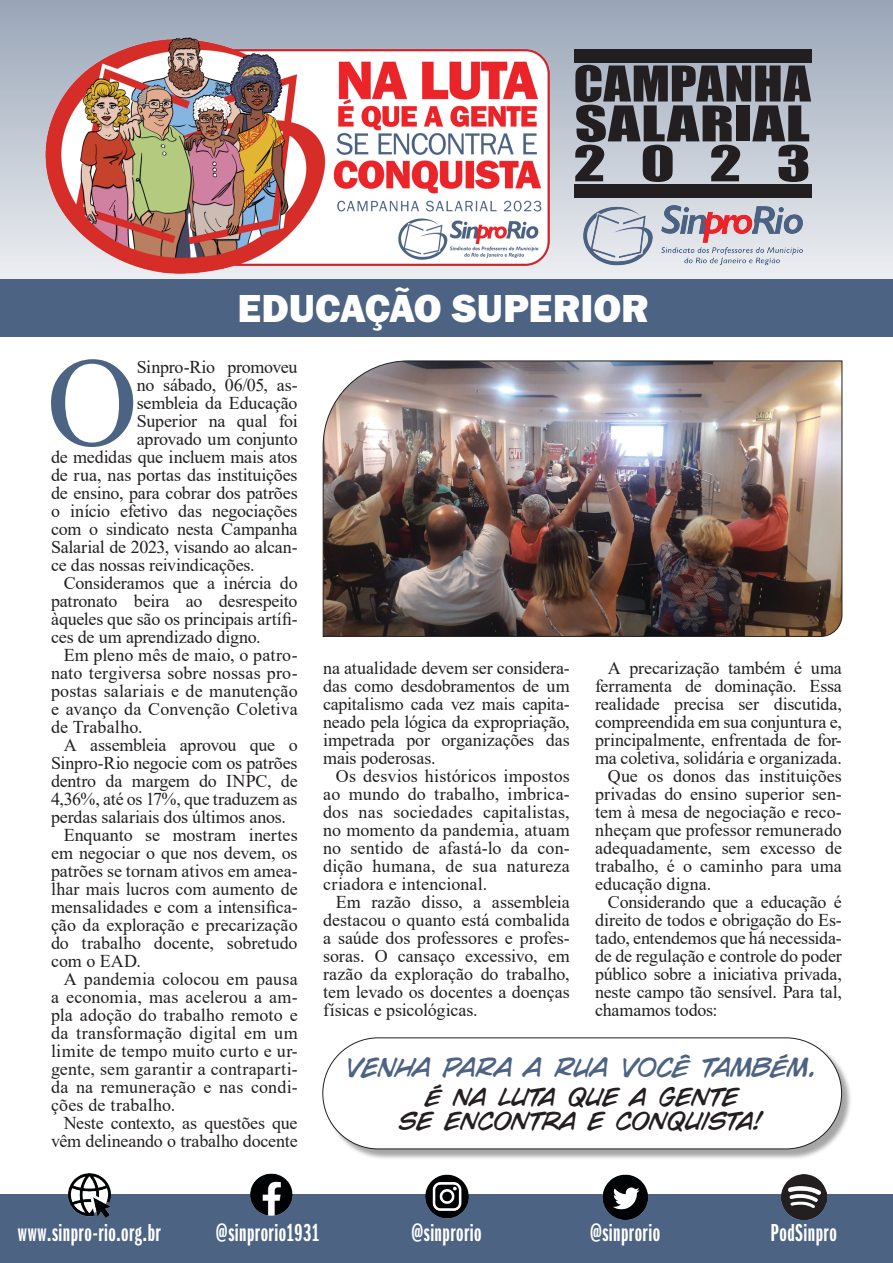
<style>
.page{position:relative;width:893px;height:1263px;background:#fff}
.page>*{position:absolute;margin:0;border:0;box-sizing:border-box;transform-origin:0 0}
.t1{font:126.75px "Times New Roman";color:#4c6383}
.t2{font:45.6px "Impact";letter-spacing:.015em;color:#231f20;scale:1.18 1}
.t3{font:45.6px "Impact";letter-spacing:.015em;color:#231f20;scale:1.39 1}
.t4{font:45.6px "Impact";letter-spacing:.015em;color:#231f20;scale:1.41 1}
.t5{font:40.5px "Franklin Gothic URW Hea";letter-spacing:-.005em;color:#fff}
.t6{font:25.5px "Franklin Gothic URW Ext Com D Dem";letter-spacing:.02em;color:#fff}
.t7{font:25.5px "Lula Borges Italico";letter-spacing:-.01em;color:#4c6383}
.t8{font:24px "Lula Borges Italico";letter-spacing:-.01em;color:#231f20}
.t9{font:18px/18px "Times New Roman";letter-spacing:-.005em;color:#231f20;text-align:justify}
</style>
<div class="page">
<svg style="left:0;top:0;width:893px;height:279px;background:#b8c0cd"></svg>
<div style="left:0;top:1195px;width:893px;height:68px;background:#4c6383"></div>
<div style="left:0;top:279px;width:893px;height:58px;background:#4c6383"></div>
<img style="left:423px;top:1174px;width:47px;height:45px">
<img style="left:241px;top:1173px;width:54px;height:43px">
<img style="left:65px;top:1173px;width:48px;height:45px">
<img style="left:601px;top:1174px;width:48px;height:46px">
<img style="left:580px;top:200px;width:225px;height:73px">
<div style="left:574px;top:49px;width:238px;height:14px;background:#231f20"></div>
<div style="left:574px;top:184px;width:237px;height:14px;background:#231f20"></div>
<img style="left:781px;top:1174px;width:45px;height:45px">
<img style="left:27px;top:22px;width:545px;height:257px">
<img style="left:322px;top:360px;width:521px;height:277px">
<div style="left:324px;top:1039px;width:528px;height:121px;background:#231f20;opacity:.4"></div>
<div style="left:323px;top:1038px;width:519px;height:111px;background:#fff;border-radius:56px"></div>
<div style="left:322px;top:1037px;width:520px;height:112px;border:1px solid #231f20;border-radius:56px"></div>
<p class="t2" style="left:573px;top:48px;width:203px">CAMPANHA</p>
<p class="t3" style="left:575px;top:88px;width:171px">SALARIAL</p>
<p class="t4" style="left:574px;top:128px;width:170px">2023</p>
<p class="t5" style="left:237px;top:282px;width:413px">EDUCAÇÃO SUPERIOR</p>
<p class="t1" style="left:47px;top:313px;width:93px">O</p>
<p class="t9" style="left:137px;top:357px;width:162px">Sinpro-Rio promoveu</p>
<p class="t9" style="left:137px;top:375px;width:162px">no sábado, 06/05, as-</p>
<p class="t9" style="left:137px;top:393px;width:162px">sembleia da Educação</p>
<p class="t9" style="left:137px;top:411px;width:162px">Superior na qual foi</p>
<p class="t9" style="left:137px;top:429px;width:162px">aprovado um conjunto</p>
<p class="t9" style="left:51px;top:447px;width:248px">de medidas que incluem mais atos</p>
<p class="t9" style="left:51px;top:465px;width:248px">de rua, nas portas das instituições</p>
<p class="t9" style="left:51px;top:483px;width:248px">de ensino, para cobrar dos patrões</p>
<p class="t9" style="left:51px;top:501px;width:248px">o início efetivo das negociações</p>
<p class="t9" style="left:51px;top:519px;width:248px">com o sindicato nesta Campanha</p>
<p class="t9" style="left:51px;top:537px;width:248px">Salarial de 2023, visando ao alcan-</p>
<p class="t9" style="left:51px;top:555px;width:205px">ce das nossas reivindicações.</p>
<p class="t9" style="left:51px;top:573px;width:248px;text-indent:13px">Consideramos que a inércia do patronato beira ao desrespeito àqueles que são os principais artífi&shy;ces de um aprendizado digno.</p>
<p class="t9" style="left:51px;top:645px;width:248px;text-indent:13px">Em pleno mês de maio, o patro&shy;nato tergiversa sobre nossas pro&shy;postas salariais e de manutenção e avanço da Convenção Coletiva de Trabalho.</p>
<p class="t9" style="left:51px;top:735px;width:248px;text-indent:13px">A assembleia aprovou que o Sinpro-Rio negocie com os patrões dentro da margem do INPC, de 4,36%, até os 17%, que traduzem as perdas salariais dos últimos anos.</p>
<p class="t9" style="left:51px;top:825px;width:248px;text-indent:13px">Enquanto se mostram inertes em negociar o que nos devem, os patrões se tornam ativos em amea&shy;lhar mais lucros com aumento de mensalidades e com a intensifica&shy;ção da exploração e precarização do trabalho docente, sobretudo com o EAD.</p>
<p class="t9" style="left:51px;top:969px;width:248px;text-indent:13px">A pandemia colocou em pausa a economia, mas acelerou a am&shy;pla adoção do trabalho remoto e da transformação digital em um limite de tempo muito curto e ur&shy;gente, sem garantir a contraparti&shy;da na remuneração e nas condi&shy;ções de trabalho.</p>
<p class="t9" style="left:51px;top:1113px;width:248px;text-align:right">Neste contexto, as questões que vêm delineando o trabalho docente</p>
<p class="t9" style="left:323px;top:658px;width:248px">na atualidade devem ser considera&shy;das como desdobramentos de um capitalismo cada vez mais capita&shy;neado pela lógica da expropriação, impetrada por organizações das mais poderosas.</p>
<p class="t9" style="left:323px;top:766px;width:248px;text-indent:13px">Os desvios históricos impostos ao mundo do trabalho, imbrica&shy;dos nas sociedades capitalistas, no momento da pandemia, atuam no sentido de afastá-lo da con&shy;dição humana, de sua natureza criadora e intencional.</p>
<p class="t9" style="left:323px;top:892px;width:248px;text-indent:13px">Em razão disso, a assembleia destacou o quanto está combalida a saúde dos professores e profes&shy;soras. O cansaço excessivo, em razão da exploração do trabalho, tem levado os docentes a doenças físicas e psicológicas.</p>
<p class="t9" style="left:595px;top:658px;width:248px;text-indent:13px">A precarização também é uma ferramenta de dominação. Essa realidade precisa ser discutida, compreendida em sua conjuntura e, principalmente, enfrentada de for&shy;ma coletiva, solidária e organizada.</p>
<p class="t9" style="left:595px;top:766px;width:248px;text-indent:13px">Que os donos das instituições privadas do ensino superior sen&shy;tem à mesa de negociação e reco&shy;nheçam que professor remunerado adequadamente, sem excesso de trabalho, é o caminho para uma educação digna.</p>
<p class="t9" style="left:595px;top:892px;width:248px;text-indent:13px">Considerando que a educação é direito de todos e obrigação do Es&shy;tado, entendemos que há necessida&shy;de de regulação e controle do poder público sobre a iniciativa privada, neste campo tão sensível. Para tal, chamamos todos:</p>
<p class="t7" style="left:346px;top:1054px;width:474px">VENHA PARA A RUA VOCÊ TAMBÉM.</p>
<p class="t8" style="left:425px;top:1084px;width:315px">É NA LUTA QUE A GENTE</p>
<p class="t8" style="left:399px;top:1108px;width:367px">SE ENCONTRA E CONQUISTA!</p>
<p class="t6" style="left:18px;top:1218px;width:144px">www.sinpro-rio.org.br</p>
<p class="t6" style="left:216px;top:1218px;width:105px">@sinprorio1931</p>
<p class="t6" style="left:411px;top:1218px;width:72px">@sinprorio</p>
<p class="t6" style="left:590px;top:1218px;width:72px">@sinprorio</p>
<p class="t6" style="left:771px;top:1218px;width:68px">PodSinpro</p>
</div>
